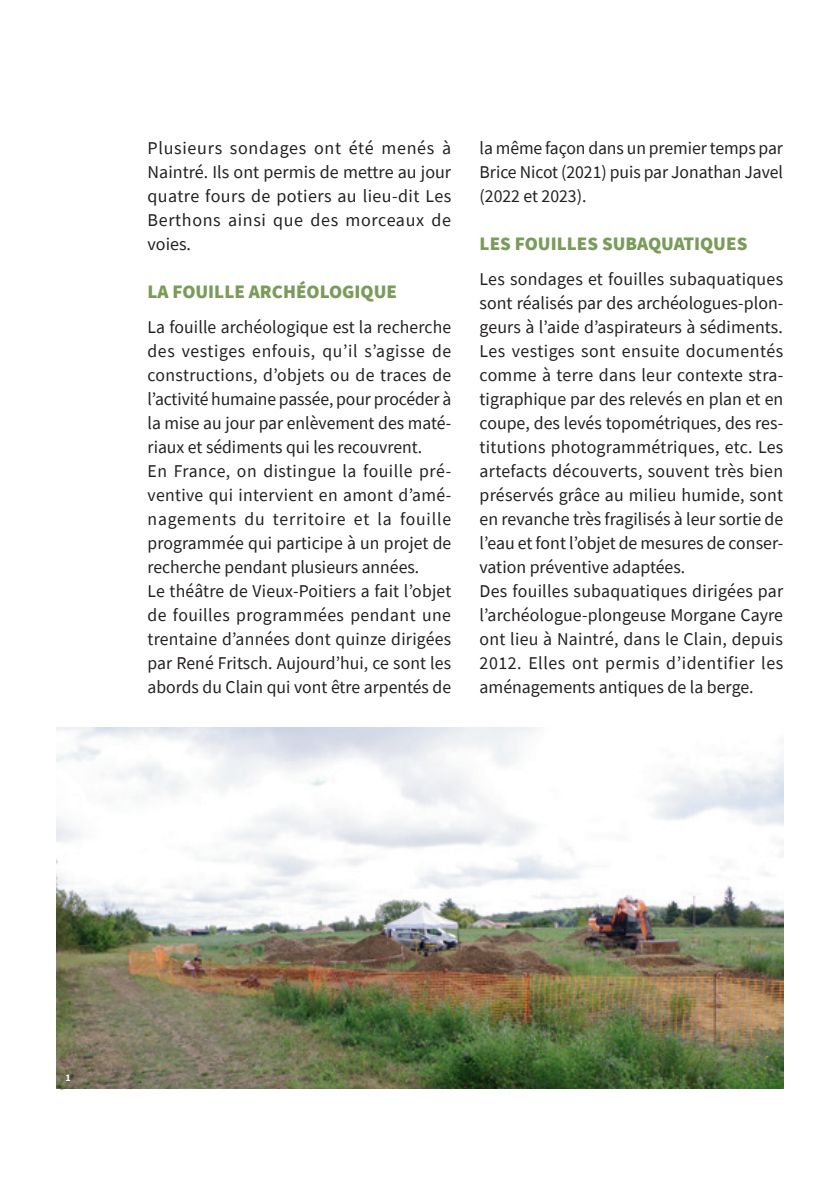
<style>
.page{position:relative;width:840px;height:1191px;background:#fff}
.page>*{position:absolute;margin:0;border:0;box-sizing:border-box;transform-origin:0 0}
.t1{font:900 19px "Source Sans Pro";color:#7a9b5a}
.t2{font:18px/24px "Source Sans Pro";letter-spacing:.005em;color:#231f20;text-align:justify}
.t3{font:700 10px "Source Sans Pro";color:#fff}
</style>
<div class="page">
<hr style="left:839px;top:0;width:1px;height:1191px;background:#7a9b5a">
<img style="left:57px;top:728px;width:725px;height:361px">
<p class="t2" style="left:147px;top:136px;width:305px">Plusieurs sondages ont été menés à Naintré. Ils ont permis de mettre au jour quatre fours de potiers au lieu-dit Les Berthons ainsi que des morceaux de voies.</p>
<p class="t1" style="left:147px;top:278px;width:251px">LA FOUILLE ARCHÉOLOGIQUE</p>
<p class="t2" style="left:147px;top:315px;width:305px;text-align:left">La fouille archéologique est la recherche des vestiges enfouis, qu’il s’agisse de constructions, d’objets ou de traces de l’activité humaine passée, pour procéder à la mise au jour par enlèvement des maté&shy;riaux et sédiments qui les recouvrent.<br>En France, on distingue la fouille pré&shy;ventive qui intervient en amont d’amé&shy;nagements du territoire et la fouille programmée qui participe à un projet de recherche pendant plusieurs années.<br>Le théâtre de Vieux-Poitiers a fait l’objet de fouilles programmées pendant une trentaine d’années dont quinze dirigées par René Fritsch. Aujourd’hui, ce sont les abords du Clain qui vont être arpentés de</p>
<p class="t2" style="left:479px;top:136px;width:305px">la même façon dans un premier temps par Brice Nicot (2021) puis par Jonathan Javel (2022 et 2023).</p>
<p class="t1" style="left:479px;top:230px;width:269px">LES FOUILLES SUBAQUATIQUES</p>
<p class="t2" style="left:479px;top:267px;width:305px;text-align:left">Les sondages et fouilles subaquatiques sont réalisés par des archéologues-plon&shy;geurs à l’aide d’aspirateurs à sédiments.<br>Les vestiges sont ensuite documentés comme à terre dans leur contexte stra&shy;tigraphique par des relevés en plan et en coupe, des levés topométriques, des res&shy;titutions photogrammétriques, etc. Les artefacts découverts, souvent très bien préservés grâce au milieu humide, sont en revanche très fragilisés à leur sortie de l’eau et font l’objet de mesures de conser&shy;vation préventive adaptées.<br>Des fouilles subaquatiques dirigées par l’archéologue-plongeuse Morgane Cayre ont lieu à Naintré, dans le Clain, depuis 2012. Elles ont permis d’identifier les aménagements antiques de la berge.</p>
<p class="t3" style="left:65px;top:1071px;width:7px">1</p>
</div>
